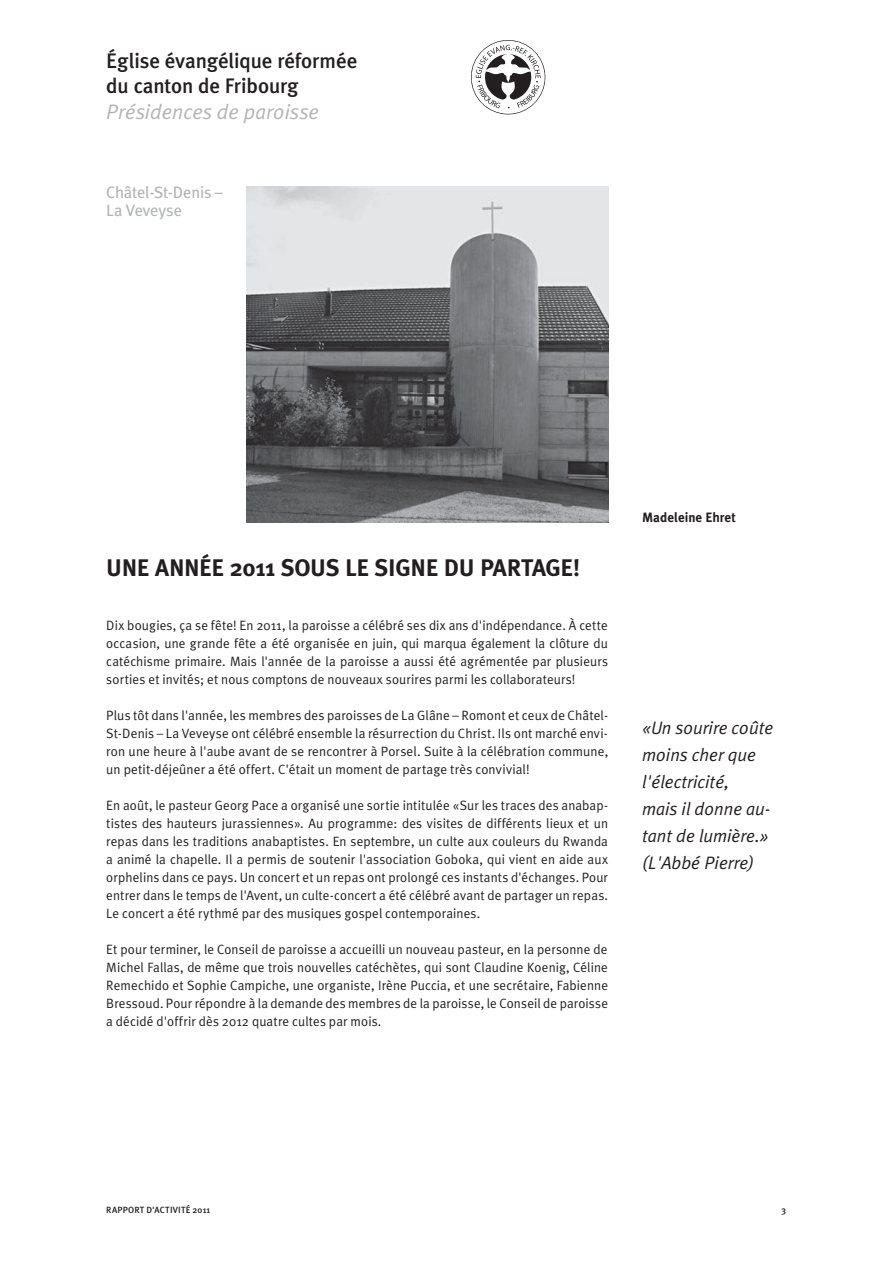
<style>
.page{position:relative;width:893px;height:1263px;background:#fff}
.page>*{position:absolute;margin:0;border:0;box-sizing:border-box;transform-origin:0 0}
.t1{font:700 24px "Meta Plus";letter-spacing:-.015em;color:#231f20}
.t2{font:500 21px/25.2px "Meta Plus";letter-spacing:-.01em;color:#231f20}
.t3{font:italic 21px "Meta Plus Normal";color:#b2b4b6}
.t4{font:italic 18px/27px "Meta Plus Normal";color:#231f20}
.t5{font:16.5px/18px "Meta Plus";letter-spacing:-.01em;color:#b2b4b6}
.t6{font:13.5px/18px "Meta Plus Normal";letter-spacing:.01em;color:#231f20;text-align:justify}
.t7{font:700 13.5px "Meta Plus";color:#231f20}
.t8{font:500 9px "Meta Plus";letter-spacing:.02em;color:#231f20}
</style>
<div class="page">
<svg style="left:471px;top:40px;width:74px;height:74px"></svg>
<img style="left:247px;top:186px;width:361px;height:336px">
<h2 class="t2" style="left:106px;top:49px;width:253px">Église évangélique réformée du canton de Fribourg</h2>
<h2 class="t3" style="left:106px;top:101px;width:214px">Présidences de paroisse</h2>
<p class="t5" style="left:106px;top:184px;width:118px">Châtel-St-Denis –<br>La Veveyse</p>
<h1 class="t1" style="left:106px;top:556px;width:475px">UNE ANNÉE 2011 SOUS LE SIGNE DU PARTAGE!</h1>
<p class="t6" style="left:106px;top:618px;width:503px">Dix bougies, ça se fête! En 2011, la paroisse a célébré ses dix ans d'indépendance. À cette occasion, une grande fête a été organisée en juin, qui marqua également la clôture du catéchisme primaire. Mais l'année de la paroisse a aussi été agrémentée par plusieurs sorties et invités; et nous comptons de nouveaux sourires parmi les collaborateurs!</p>
<p class="t6" style="left:106px;top:708px;width:503px">Plus tôt dans l'année, les membres des paroisses de La Glâne – Romont et ceux de Châtel-St-Denis – La Veveyse ont célébré ensemble la résurrection du Christ. Ils ont marché envi&shy;ron une heure à l'aube avant de se rencontrer à Porsel. Suite à la célébration commune, un petit-déjeûner a été offert. C'était un moment de partage très convivial!</p>
<p class="t6" style="left:106px;top:798px;width:503px">En août, le pasteur Georg Pace a organisé une sortie intitulée «Sur les traces des anabap&shy;tistes des hauteurs jurassiennes». Au programme: des visites de différents lieux et un repas dans les traditions anabaptistes. En septembre, un culte aux couleurs du Rwanda a animé la chapelle. Il a permis de soutenir l'association Goboka, qui vient en aide aux orphelins dans ce pays. Un concert et un repas ont prolongé ces instants d'échanges. Pour entrer dans le temps de l'Avent, un culte-concert a été célébré avant de partager un repas.<br>Le concert a été rythmé par des musiques gospel contemporaines.</p>
<p class="t6" style="left:106px;top:942px;width:503px">Et pour terminer, le Conseil de paroisse a accueilli un nouveau pasteur, en la personne de Michel Fallas, de même que trois nouvelles catéchètes, qui sont Claudine Koenig, Céline Remechido et Sophie Campiche, une organiste, Irène Puccia, et une secrétaire, Fabienne Bressoud. Pour répondre à la demande des membres de la paroisse, le Conseil de paroisse a décidé d'offrir dès 2012 quatre cultes par mois.</p>
<p class="t7" style="left:642px;top:511px;width:95px">Madeleine Ehret</p>
<h3 class="t4" style="left:642px;top:715px;width:133px">«Un sourire coûte moins cher que l'électricité,<br>mais il donne au&shy;tant de lumière.» (L'Abbé Pierre)</h3>
<p class="t8" style="left:106px;top:1206px;width:106px">RAPPORT D'ACTIVITÉ 2011</p>
<p class="t8" style="left:782px;top:1206px;width:6px">3</p>
</div>
